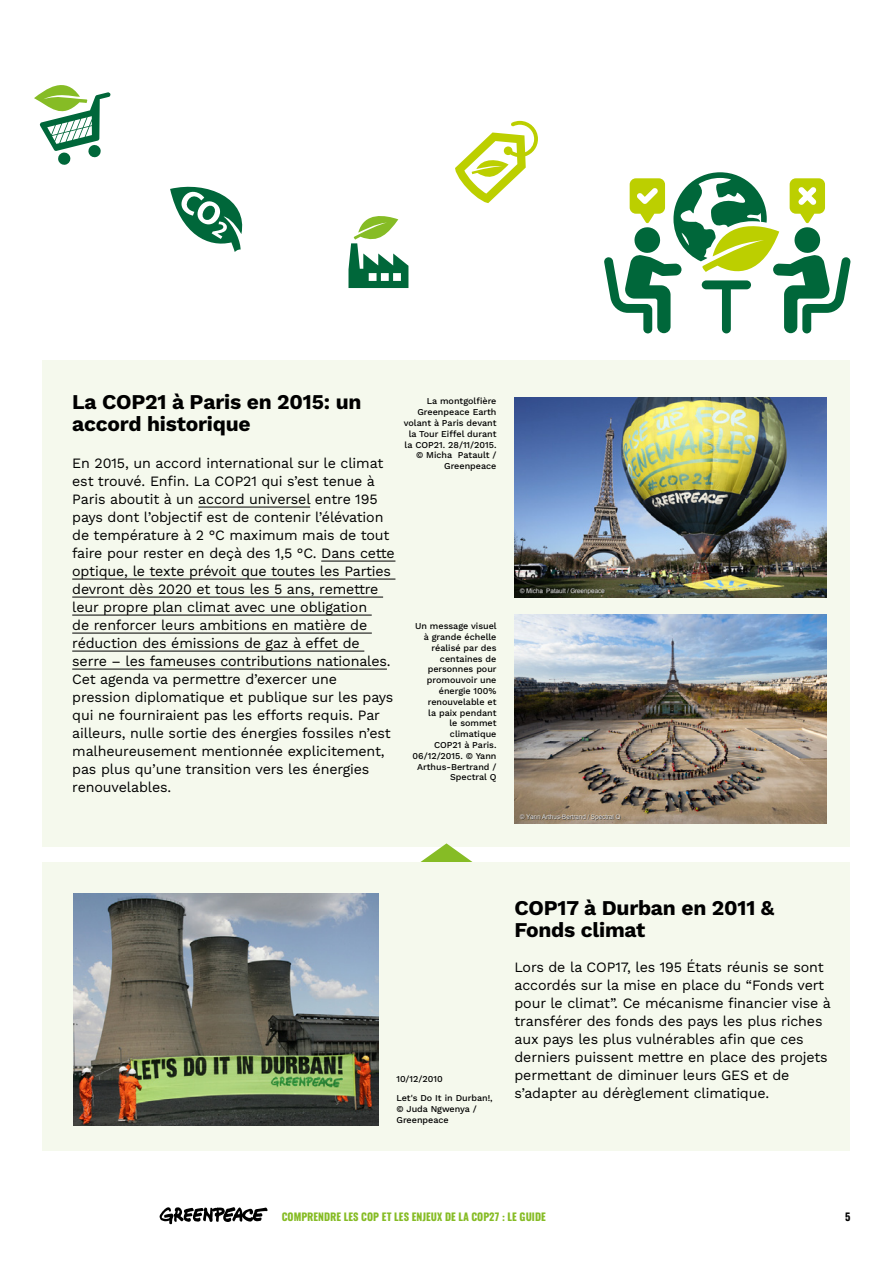
<style>
.page{position:relative;width:893px;height:1263px;background:#fff}
.page>*{position:absolute;margin:0;border:0;box-sizing:border-box;transform-origin:0 0}
.t1{font:21px/22.5px "Work Sans";letter-spacing:-.01em;color:#000}
.t2{font:14.25px/18px "Work Sans";letter-spacing:-.01em;color:#000}
.t3{font:10.5px "Zodiac Sans";color:#86bc25}
.t4{font:10.5px "Zodiac Sans";color:#000}
.t5{font:9px/10.8px "Work Sans";color:#000}
</style>
<div class="page">
<svg style="left:604px;top:172px;width:247px;height:161px"></svg>
<div style="left:43px;top:360px;width:807px;height:486px;background:#f5f9ed"></div>
<svg style="left:405px;top:843px;width:83px;height:20px"></svg>
<div style="left:43px;top:863px;width:807px;height:288px;background:#f5f9ed"></div>
<img style="left:74px;top:893px;width:304px;height:232px">
<img style="left:514px;top:397px;width:312px;height:201px">
<img style="left:514px;top:615px;width:312px;height:208px">
<hr style="left:198px;top:507px;width:112px;height:1px;background:#000">
<hr style="left:321px;top:561px;width:74px;height:1px;background:#000">
<hr style="left:72px;top:579px;width:323px;height:1px;background:#000">
<hr style="left:72px;top:597px;width:311px;height:1px;background:#000">
<hr style="left:72px;top:615px;width:300px;height:1px;background:#000">
<hr style="left:72px;top:633px;width:300px;height:1px;background:#000">
<hr style="left:72px;top:651px;width:292px;height:1px;background:#000">
<hr style="left:72px;top:669px;width:315px;height:1px;background:#000">
<svg style="left:170px;top:186px;width:73px;height:66px"></svg>
<svg style="left:455px;top:121px;width:83px;height:82px"></svg>
<svg style="left:34px;top:85px;width:77px;height:80px"></svg>
<svg style="left:348px;top:216px;width:60px;height:72px"></svg>
<svg style="left:160px;top:1207px;width:108px;height:17px"></svg>
<h1 class="t1" style="left:72px;top:389px;width:291px">La COP21 à Paris en 2015: un accord historique</h1>
<p class="t2" style="left:72px;top:454px;width:324px">En 2015, un accord international sur le climat est trouvé. Enfin. La COP21 qui s’est tenue à Paris aboutit à un accord universel entre 195 pays dont l’objectif est de contenir l’élévation de température à 2 °C maximum mais de tout faire pour rester en deçà des 1,5 °C. Dans cette optique, le texte prévoit que toutes les Parties devront dès 2020 et tous les 5 ans, remettre leur propre plan climat avec une obligation<br>de renforcer leurs ambitions en matière de réduction des émissions de gaz à effet de serre – les fameuses contributions nationales.<br>Cet agenda va permettre d’exercer une pression diplomatique et publique sur les pays qui ne fourniraient pas les efforts requis. Par ailleurs, nulle sortie des énergies fossiles n’est malheureusement mentionnée explicitement, pas plus qu’une transition vers les énergies renouvelables.</p>
<p class="t5" style="left:404px;top:395px;width:94px;text-align:right">La montgolfière<br>Greenpeace Earth volant à Paris devant la Tour Eiffel durant la COP21. 28/11/2015. © Micha Patault /<br>Greenpeace</p>
<p class="t5" style="left:413px;top:620px;width:86px;text-align:right">Un message visuel à grande échelle réalisé par des centaines de personnes pour promouvoir une énergie 100% renouvelable et<br>la paix pendant<br>le sommet climatique<br>COP21 à Paris.<br>06/12/2015. © Yann<br>Arthus-Bertrand /<br>Spectral Q</p>
<p class="t5" style="left:396px;top:1069px;width:98px;line-height:19.4px">10/12/2010<br>Let's Do It in Durban!,</p>
<p class="t5" style="left:396px;top:1103px;width:82px">© Juda Ngwenya /<br>Greenpeace</p>
<h1 class="t1" style="left:514px;top:895px;width:261px">COP17 à Durban en 2011 &amp;<br>Fonds climat</h1>
<p class="t2" style="left:514px;top:958px;width:318px">Lors de la COP17, les 195 États réunis se sont accordés sur la mise en place du “Fonds vert pour le climat”. Ce mécanisme financier vise à transférer des fonds des pays les plus riches aux pays les plus vulnérables afin que ces derniers puissent mettre en place des projets permettant de diminuer leurs GES et de s’adapter au dérèglement climatique.</p>
<p class="t3" style="left:282px;top:1211px;width:266px">COMPRENDRE LES COP ET LES ENJEUX DE LA COP27 : LE GUIDE</p>
<p class="t4" style="left:845px;top:1211px;width:7px">5</p>
</div>
